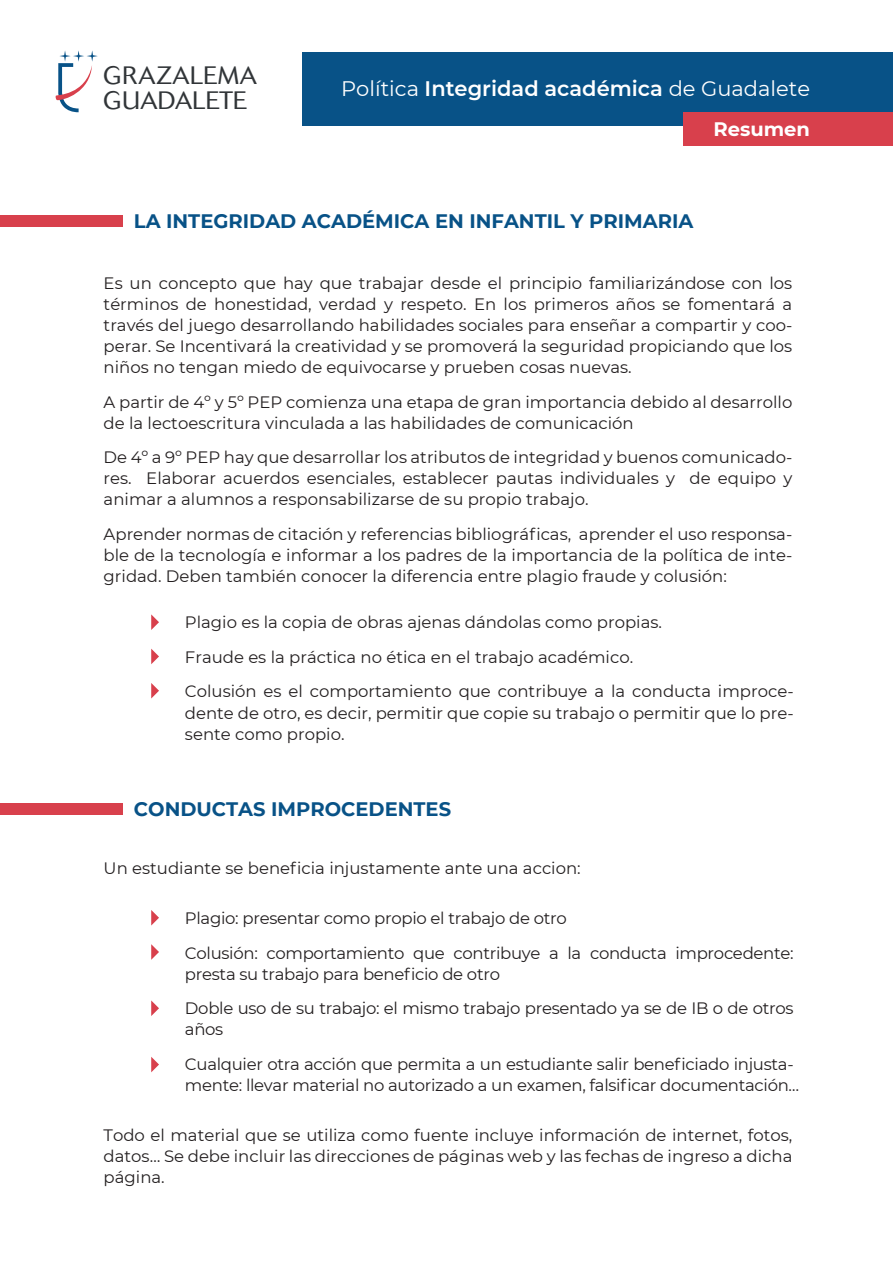
<style>
.page{position:relative;width:893px;height:1263px;background:#fff}
.page>*{position:absolute;margin:0;border:0;box-sizing:border-box;transform-origin:0 0}
.t1{font:300 24.9px/24.9px "Cosmos";letter-spacing:.01em;color:#313538}
.t2{font:21px "Montserrat";color:#fff}
.t3{font:700 19.5px "Montserrat";color:#085287}
.t4{font:700 19.5px "Montserrat";color:#fff}
.t5{font:16.5px/21px "Montserrat";color:#231f20;text-align:justify}
.t6{font:16.5px/34.5px "Montserrat";letter-spacing:-.02em;color:#231f20}
.s1{font-weight:600}
</style>
<div class="page">
<svg style="left:151px;top:614px;width:8px;height:16px"></svg>
<svg style="left:151px;top:649px;width:8px;height:15px"></svg>
<svg style="left:151px;top:683px;width:8px;height:15px"></svg>
<svg style="left:151px;top:910px;width:8px;height:15px"></svg>
<svg style="left:151px;top:944px;width:8px;height:16px"></svg>
<svg style="left:151px;top:1000px;width:8px;height:16px"></svg>
<svg style="left:151px;top:1057px;width:8px;height:15px"></svg>
<div style="left:302px;top:52px;width:591px;height:74px;background:#085287"></div>
<svg style="left:55px;top:50px;width:43px;height:62px"></svg>
<div style="left:683px;top:112px;width:210px;height:34px;background:#d8404c"></div>
<div style="left:0;top:215px;width:122px;height:12px;background:#d8404c"></div>
<div style="left:0;top:804px;width:122px;height:11px;background:#d8404c"></div>
<h1 class="t1" style="left:103px;top:63px;width:155px">GRAZALEMA<br>GUADALETE</h1>
<p class="t2" style="left:341px;top:74px;width:470px">Política <span class="s1">Integridad académica</span> de Guadalete</p>
<p class="t4" style="left:713px;top:115px;width:98px">Resumen</p>
<p class="t3" style="left:134px;top:207px;width:561px">LA INTEGRIDAD ACADÉMICA EN INFANTIL Y PRIMARIA</p>
<p class="t5" style="left:104px;top:272px;width:690px">Es un concepto que hay que trabajar desde el principio familiarizándose con los términos de honestidad, verdad y respeto. En los primeros años se fomentará a través del juego desarrollando habilidades sociales para enseñar a compartir y coo&shy;perar. Se Incentivará la creatividad y se promoverá la seguridad propiciando que los niños no tengan miedo de equivocarse y prueben cosas nuevas.</p>
<p class="t5" style="left:104px;top:391px;width:690px">A partir de 4º y 5º PEP comienza una etapa de gran importancia debido al desarrollo de la lectoescritura vinculada a las habilidades de comunicación</p>
<p class="t5" style="left:104px;top:446px;width:690px">De 4º a 9º PEP hay que desarrollar los atributos de integridad y buenos comunicado&shy;res. Elaborar acuerdos esenciales, establecer pautas individuales y de equipo y animar a alumnos a responsabilizarse de su propio trabajo.</p>
<p class="t5" style="left:104px;top:523px;width:690px">Aprender normas de citación y referencias bibliográficas, aprender el uso responsa&shy;ble de la tecnología e informar a los padres de la importancia de la política de inte&shy;gridad. Deben también conocer la diferencia entre plagio fraude y colusión:</p>
<p class="t5" style="left:185px;top:605px;width:610px;line-height:34.5px;text-align:left">Plagio es la copia de obras ajenas dándolas como propias.<br>Fraude es la práctica no ética en el trabajo académico.<br>Colusión es el comportamiento que contribuye a la conducta improce-</p>
<p class="t5" style="left:185px;top:701px;width:610px">dente de otro, es decir, permitir que copie su trabajo o permitir que lo pre&shy;sente como propio.</p>
<p class="t3" style="left:134px;top:795px;width:319px">CONDUCTAS IMPROCEDENTES</p>
<p class="t5" style="left:104px;top:857px;width:479px">Un estudiante se beneficia injustamente ante una accion:</p>
<p class="t6" style="left:185px;top:900px;width:610px">Plagio: presentar como propio el trabajo de otro<br>Colusión: comportamiento que contribuye a la conducta improcedente:</p>
<p class="t6" style="left:185px;top:956px;width:610px">presta su trabajo para beneficio de otro<br>Doble uso de su trabajo: el mismo trabajo presentado ya se de IB o de otros</p>
<p class="t6" style="left:185px;top:1011px;width:610px">años<br>Cualquier otra acción que permita a un estudiante salir beneficiado injusta-</p>
<p class="t6" style="left:185px;top:1067px;width:616px">mente: llevar material no autorizado a un examen, falsificar documentación…</p>
<p class="t5" style="left:104px;top:1123px;width:690px">Todo el material que se utiliza como fuente incluye información de internet, fotos, datos… Se debe incluir las direcciones de páginas web y las fechas de ingreso a dicha página.</p>
</div>
